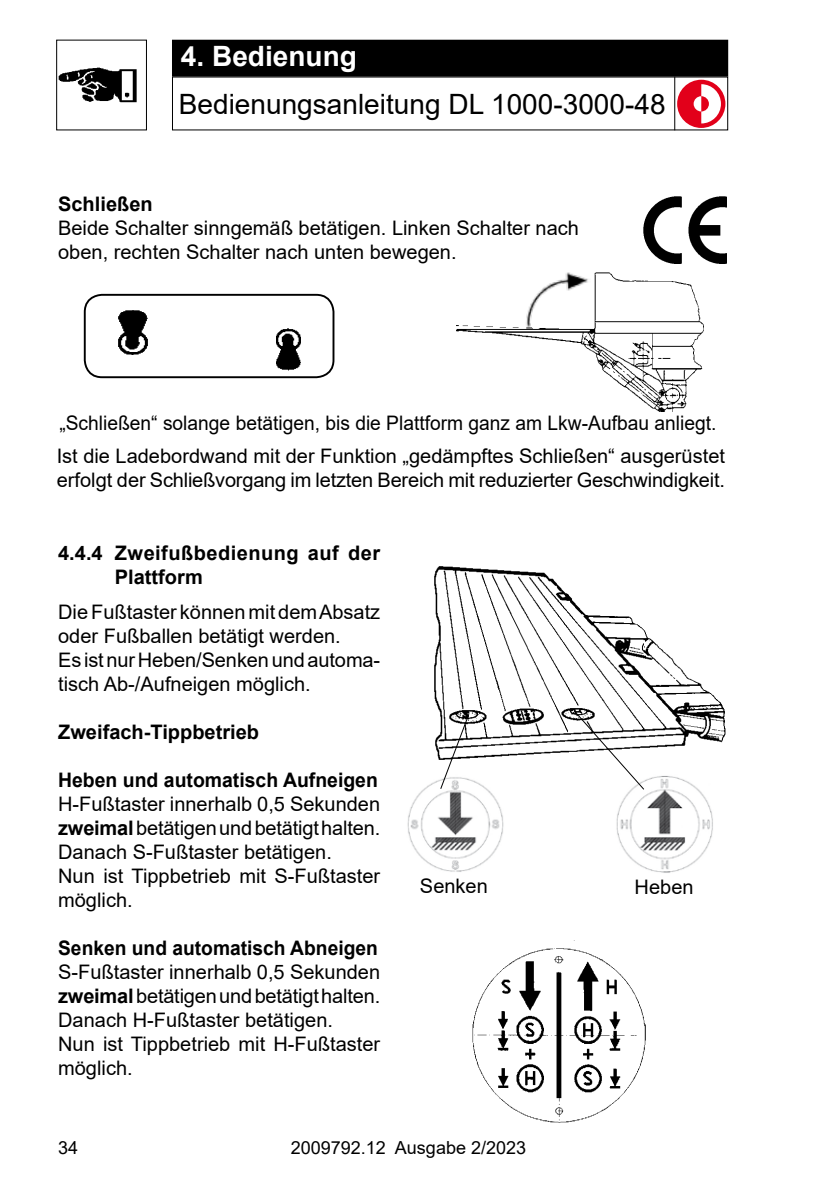
<style>
.page{position:relative;width:840px;height:1191px;background:#fff}
.page>*{position:absolute;margin:0;border:0;box-sizing:border-box;transform-origin:0 0}
.t1{font:28px "Arial";color:#000}
.t2{font:700 28px "Arial";color:#fff}
.t3{font:20px/24px "Arial";color:#000}
.t4{font:20px "Arial";color:#000;scale:.96 1}
.t5{font:700 20px "Arial";color:#000}
.t6{font:700 20px/24px "Arial";letter-spacing:.025em;color:#000}
.t7{font:700 20px "Arial";color:#000;scale:.96 1}
.t8{font:18px "Arial";color:#000}
.s1{font-weight:700}
</style>
<div class="page">
<div style="left:676px;top:80px;width:49px;height:48px;background:#e2001a;border-radius:50%"></div>
<svg style="left:693px;top:84px;width:27px;height:39px"></svg>
<img style="left:58px;top:67px;width:79px;height:36px">
<img style="left:456px;top:273px;width:247px;height:139px">
<div style="left:84px;top:294px;width:250px;height:84px;border:2px solid #000;border-radius:17px"></div>
<img style="left:276px;top:328px;width:24px;height:42px">
<img style="left:118px;top:310px;width:29px;height:45px">
<img style="left:434px;top:566px;width:292px;height:194px">
<img style="left:472px;top:940px;width:174px;height:183px">
<img style="left:643px;top:196px;width:83px;height:68px">
<img style="left:523px;top:272px;width:68px;height:56px">
<div style="left:56px;top:40px;width:91px;height:90px;border:1px solid #000"></div>
<div style="left:172px;top:40px;width:555px;height:36px;background:#000"></div>
<div style="left:172px;top:76px;width:555px;height:54px;border:1px solid #000"></div>
<hr style="left:674px;top:77px;width:1px;height:53px;background:#000">
<img style="left:407px;top:779px;width:97px;height:93px">
<img style="left:616px;top:776px;width:97px;height:97px">
<svg style="left:439px;top:713px;width:31px;height:77px"></svg>
<svg style="left:572px;top:709px;width:73px;height:81px"></svg>
<h1 class="t2" style="left:181px;top:36px;width:177px">4. Bedienung</h1>
<h1 class="t1" style="left:179px;top:85px;width:488px">Bedienungsanleitung DL 1000-3000-48</h1>
<p class="t5" style="left:58px;top:190px;width:96px">Schließen</p>
<p class="t3" style="left:58px;top:216px;width:522px">Beide Schalter sinngemäß betätigen. Linken Schalter nach oben, rechten Schalter nach unten bewegen.</p>
<p class="t4" style="left:59px;top:409px;width:685px">„Schließen“ solange betätigen, bis die Plattform ganz am Lkw-Aufbau anliegt.</p>
<p class="t3" style="left:57px;top:443px;width:669px">Ist die Ladebordwand mit der Funktion „gedämpftes Schließen“ ausgerüstet erfolgt der Schließvorgang im letzten Bereich mit reduzierter Geschwindigkeit.</p>
<p class="t6" style="left:115px;top:541px;width:267px;text-indent:-57px">4.4.4 Zweifußbedienung auf der<br>Plattform</p>
<p class="t3" style="left:58px;top:600px;width:323px">Die Fußtaster können mit dem Absatz oder Fußballen betätigt werden.<br>Es ist nur Heben/Senken und automa&shy;tisch Ab-/Aufneigen möglich.</p>
<p class="t5" style="left:58px;top:718px;width:202px">Zweifach-Tippbetrieb</p>
<p class="t5" style="left:58px;top:766px;width:321px">Heben und automatisch Aufneigen</p>
<p class="t3" style="left:58px;top:792px;width:323px">H-Fußtaster innerhalb 0,5 Sekunden <span class="s1">zweimal</span> betätigen und betätigt halten.<br>Danach S-Fußtaster betätigen.<br>Nun ist Tippbetrieb mit S-Fußtaster möglich.</p>
<p class="t7" style="left:58px;top:934px;width:334px">Senken und automatisch Abneigen</p>
<p class="t3" style="left:58px;top:960px;width:323px">S-Fußtaster innerhalb 0,5 Sekunden <span class="s1">zweimal</span> betätigen und betätigt halten.<br>Danach H-Fußtaster betätigen.<br>Nun ist Tippbetrieb mit H-Fußtaster möglich.</p>
<p class="t3" style="left:420px;top:874px;width:69px">Senken</p>
<p class="t3" style="left:634px;top:874px;width:60px">Heben</p>
<p class="t8" style="left:58px;top:1135px;width:22px">34</p>
<p class="t8" style="left:290px;top:1134px;width:237px">2009792.12 Ausgabe 2/2023</p>
</div>
